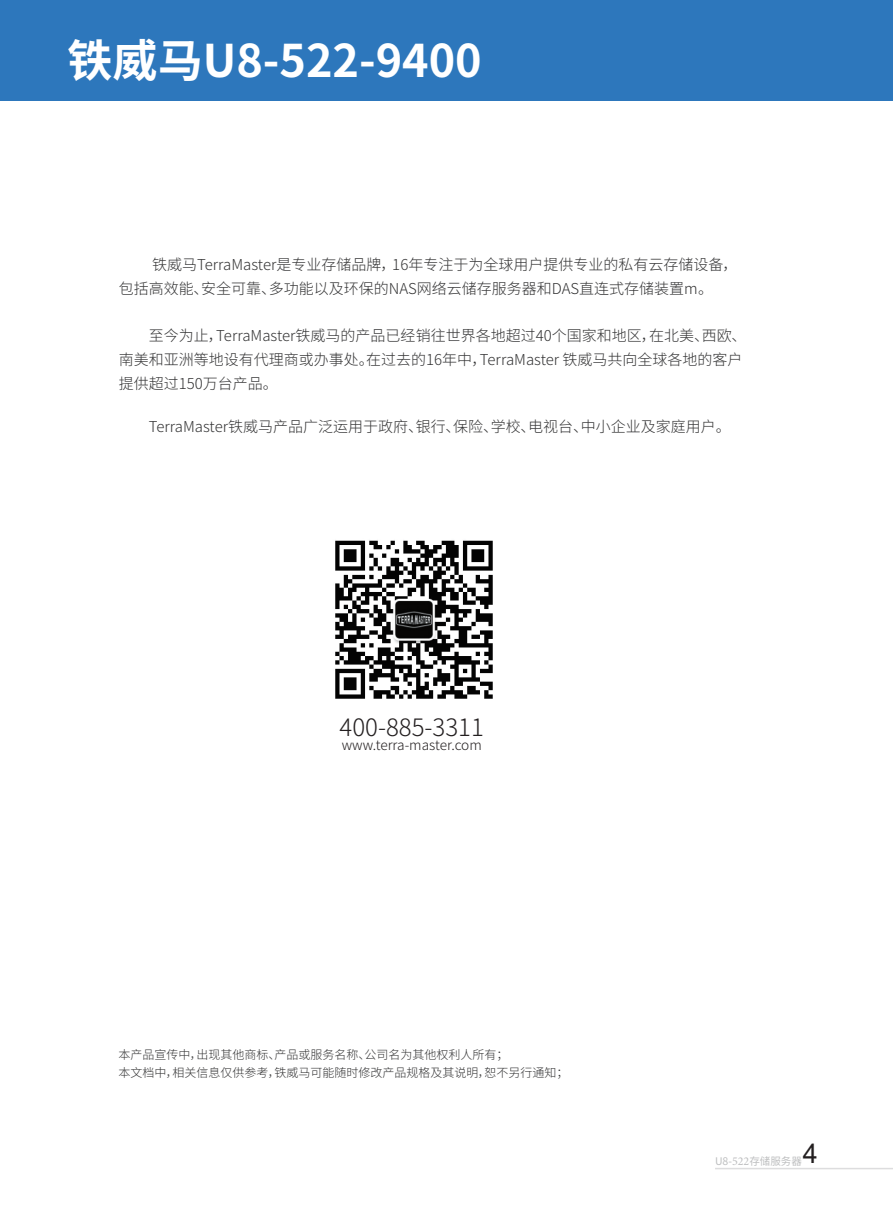
<style>
.page{position:relative;width:893px;height:1212px;background:#fff}
.page>*{position:absolute;margin:0;border:0;box-sizing:border-box;transform-origin:0 0}
.t1{font:700 45px "Source Han Sans CN";color:#fff}
.t2{font:27px "Arial";color:#231f20}
.t3{font:300 24px "Source Han Sans CN";color:#231f20}
.t4{font:300 15px/24px "Source Han Sans CN";color:#333334}
.t5{font:300 13.65px "Source Han Sans CN";color:#231f20}
.t6{font:300 12px/18px "Source Han Sans CN";color:#333334}
.t7{font:10.5px "Source Han Sans CN";color:#bdbebf}
.s1{font-family:"Minion Pro";font-size:12px}
</style>
<div class="page">
<div style="left:0;top:0;width:893px;height:100px;background:#2d77bc"></div>
<hr style="left:715px;top:1168px;width:178px;height:1px;background:#ddddde">
<img style="left:335px;top:540px;width:158px;height:159px">
<h1 class="t1" style="left:68px;top:35px;width:415px">铁威马U8-522-9400</h1>
<p class="t4" style="left:119px;top:253px;width:620px;text-indent:33px">铁威马TerraMaster是专业存储品牌，16年专注于为全球用户提供专业的私有云存储设备，包括高效能、安全可靠、多功能以及环保的NAS网络云储存服务器和DAS直连式存储装置m。</p>
<p class="t4" style="left:119px;top:323px;width:629px;text-indent:30px">至今为止，TerraMaster铁威马的产品已经销往世界各地超过40个国家和地区，在北美、西欧、南美和亚洲等地设有代理商或办事处。在过去的16年中，TerraMaster 铁威马共向全球各地的客户提供超过150万台产品。</p>
<p class="t4" style="left:149px;top:415px;width:584px">TerraMaster铁威马产品广泛运用于政府、银行、保险、学校、电视台、中小企业及家庭用户。</p>
<h3 class="t3" style="left:340px;top:713px;width:146px">400-885-3311</h3>
<p class="t5" style="left:342px;top:737px;width:142px">www.terra-master.com</p>
<p class="t6" style="left:118px;top:1045px;width:451px">本产品宣传中，出现其他商标、产品或服务名称、公司名为其他权利人所有；<br>本文档中，相关信息仅供参考，铁威马可能随时修改产品规格及其说明，恕不另行通知；</p>
<h2 class="t2" style="left:803px;top:1134px;width:17px">4</h2>
<p class="t7" style="left:715px;top:1155px;width:88px">U8-<span class="s1">522</span>存储服务器</p>
</div>
